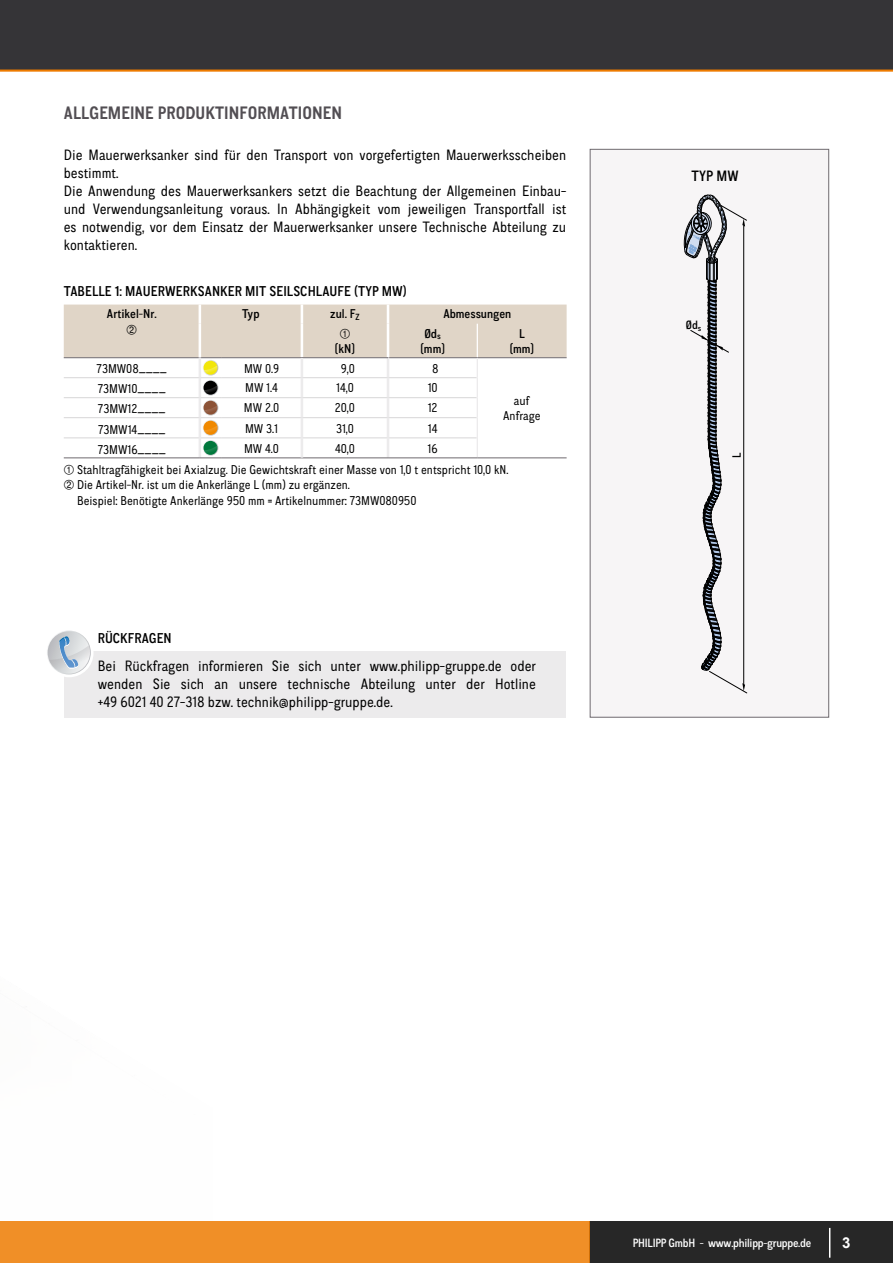
<style>
.page{position:relative;width:893px;height:1263px;background:#fff}
.page>*{position:absolute;margin:0;border:0;box-sizing:border-box;transform-origin:0 0}
.t1{font:700 18px "CA Normal";letter-spacing:.005em;color:#524e53}
.t2{font:15px/18px "CA Normal";color:#000}
.t3{font:500 15px "CA Normal";color:#000}
.t4{font:700 15px "Arial";color:#fff}
.t5{font:500 14.25px "CA Normal";letter-spacing:.005em;color:#000}
.t6{font:12.75px/15.3px "CA Normal";color:#000}
.t7{font:500 12.75px/15.3px "CA Normal";color:#000;text-align:center}
.t8{font:500 12px "CA Normal";letter-spacing:-.02em;color:#fff}
.t9{font:500 12px "CA Normal";color:#000}
.t10{font:2.25px "ISOCPEUR";color:#83aad9}
.s1{font-family:"Technic"}
</style>
<div class="page">
<div style="left:0;top:0;width:893px;height:71px;background:#353437"></div>
<div style="left:590px;top:1221px;width:303px;height:42px;background:#272727"></div>
<hr style="left:829px;top:1228px;width:1px;height:30px;background:#fff">
<div style="left:0;top:1221px;width:590px;height:42px;background:#f08f27"></div>
<hr style="left:0;top:70px;width:893px;height:2px;background:#ee7b00">
<div style="left:590px;top:149px;width:239px;height:568px;background:#f7f5f6;border:1px solid #6f6a6f"></div>
<svg style="left:683px;top:194px;width:64px;height:500px"></svg>
<div style="left:64px;top:651px;width:502px;height:66px;background:#ecebec"></div>
<div style="left:45px;top:628px;width:49px;height:49px;background:#fff;border-radius:50%"></div>
<svg style="left:47px;top:630px;width:44px;height:44px"></svg>
<svg style="left:48px;top:631px;width:42px;height:43px"></svg>
<svg style="left:49px;top:636px;width:42px;height:39px"></svg>
<svg style="left:64px;top:305px;width:503px;height:154px"></svg>
<p class="t1" style="left:64px;top:100px;width:280px">ALLGEMEINE PRODUKTINFORMATIONEN</p>
<p class="t2" style="left:64px;top:145px;width:504px">Die Mauerwerksanker sind für den Transport von vorgefertigten Mauerwerksscheiben bestimmt.<br>Die Anwendung des Mauerwerksankers setzt die Beachtung der Allgemeinen Einbau&shy;und Verwendungsanleitung voraus. In Abhängigkeit vom jeweiligen Transportfall ist es notwendig, vor dem Einsatz der Mauerwerksanker unsere Technische Abteilung zu kontaktieren.</p>
<p class="t5" style="left:64px;top:281px;width:344px">TABELLE 1: MAUERWERKSANKER MIT SEILSCHLAUFE (TYP MW)</p>
<p class="t7" style="left:107px;top:306px;width:51px">Artikel-Nr.</p>
<p class="t7" style="left:242px;top:306px;width:19px">Typ</p>
<p class="t7" style="left:330px;top:306px;width:31px">zul. F<sub>Z</sub></p>
<p class="t7" style="left:443px;top:306px;width:69px">Abmessungen</p>
<p class="t7" style="left:335px;top:341px;width:22px">[kN]</p>
<p class="t7" style="left:420px;top:325px;width:26px">Ød<sub>s </sub>[mm]</p>
<p class="t7" style="left:510px;top:325px;width:26px">L [mm]</p>
<p class="t6" style="left:97px;top:361px;width:72px">73MW08<span class="s1">____</span></p>
<p class="t6" style="left:244px;top:360px;width:36px">MW 0.9</p>
<p class="t6" style="left:341px;top:360px;width:15px">9,0</p>
<p class="t6" style="left:432px;top:360px;width:8px">8</p>
<p class="t6" style="left:98px;top:381px;width:69px">73MW10<span class="s1">____</span></p>
<p class="t6" style="left:245px;top:380px;width:34px">MW 1.4</p>
<p class="t6" style="left:336px;top:380px;width:19px">14,0</p>
<p class="t6" style="left:428px;top:380px;width:11px">10</p>
<p class="t6" style="left:98px;top:401px;width:69px">73MW12<span class="s1">____</span></p>
<p class="t6" style="left:244px;top:400px;width:37px">MW 2.0</p>
<p class="t6" style="left:335px;top:400px;width:22px">20,0</p>
<p class="t6" style="left:428px;top:400px;width:11px">12</p>
<p class="t6" style="left:98px;top:421px;width:69px">73MW14<span class="s1">____</span></p>
<p class="t6" style="left:245px;top:420px;width:34px">MW 3.1</p>
<p class="t6" style="left:336px;top:420px;width:19px">31,0</p>
<p class="t6" style="left:428px;top:420px;width:11px">14</p>
<p class="t6" style="left:98px;top:441px;width:69px">73MW16<span class="s1">____</span></p>
<p class="t6" style="left:244px;top:440px;width:36px">MW 4.0</p>
<p class="t6" style="left:335px;top:440px;width:21px">40,0</p>
<p class="t6" style="left:503px;top:392px;width:39px;text-align:center">auf<br>Anfrage</p>
<p class="t6" style="left:77px;top:437px;width:433px;line-height:21.3px;text-indent:351px">16<br>Stahltragfähigkeit bei Axialzug. Die Gewichtskraft einer Masse von 1,0 t entspricht 10,0 kN.</p>
<p class="t6" style="left:77px;top:477px;width:341px">Die Artikel-Nr. ist um die Ankerlänge L (mm) zu ergänzen.<br>Beispiel: Benötigte Ankerlänge 950 mm = Artikelnummer: 73MW080950</p>
<p class="t5" style="left:98px;top:628px;width:75px">RÜCKFRAGEN</p>
<p class="t2" style="left:98px;top:656px;width:440px;text-align:justify">Bei Rückfragen informieren Sie sich unter www.philipp-gruppe.de oder wenden Sie sich an unsere technische Abteilung unter der Hotline +49 6021 40 27-318 bzw. technik@philipp-gruppe.de.</p>
<p class="t3" style="left:691px;top:166px;width:49px">TYP MW</p>
<p class="t10" style="left:691px;top:244px;width:8px;rotate:28deg">1200 kg</p>
<p class="t10" style="left:690px;top:250px;width:6px;rotate:28deg">RD16</p>
<p class="t10" style="left:690px;top:247px;width:8px;rotate:28deg">69/2012</p>
<p class="t9" style="left:686px;top:317px;width:17px">Ød<sub>s</sub></p>
<p class="t9" style="left:729px;top:458px;width:7px;rotate:-90deg">L</p>
<p class="t8" style="left:633px;top:1235px;width:180px">PHILIPP GmbH - www.philipp-gruppe.de</p>
<p class="t4" style="left:842px;top:1232px;width:10px">3</p>
</div>
